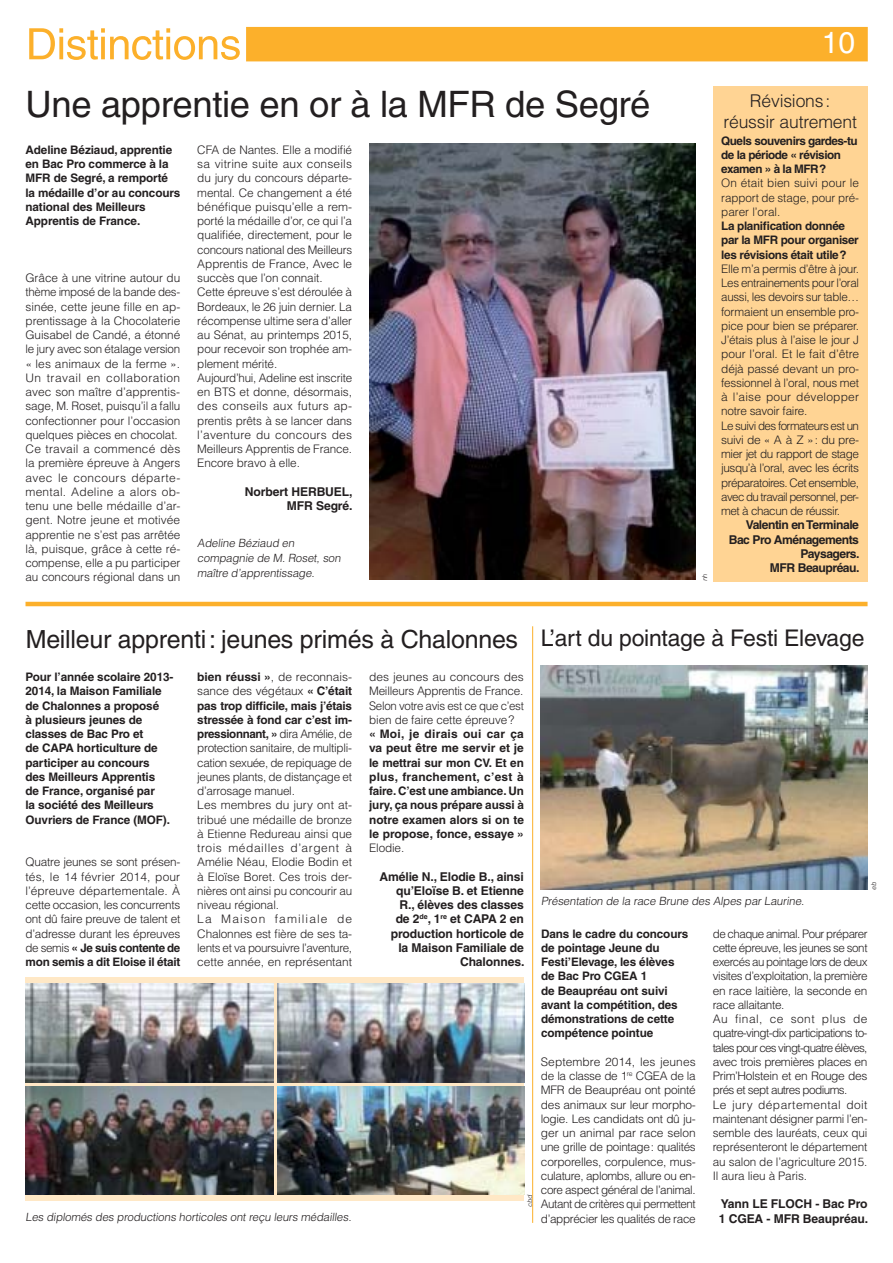
<style>
.page{position:relative;width:893px;height:1263px;background:#fff}
.page>*{position:absolute;margin:0;border:0;box-sizing:border-box;transform-origin:0 0}
.t1{font:condensed 43.2px "Helvetica";letter-spacing:-.01em;color:#fcb02b;scale:1.22 1}
.t2{font:36.45px "Helvetica";letter-spacing:-.01em;color:#231f20}
.t3{font:30px "Helvetica";color:#fff}
.t4{font:24.9px "Helvetica";letter-spacing:-.01em;color:#231f20}
.t5{font:300 17.55px/21px "Helvetica";letter-spacing:-.01em;color:#231f20;text-align:center}
.t6{font:700 12.15px/14.2px "Helvetica";letter-spacing:-.01em;color:#231f20;text-align:right}
.t7{font:700 12.15px/14.2px "Helvetica";letter-spacing:-.04em;color:#231f20;text-align:right}
.t8{font:300 11.7px/14.2px "Helvetica";letter-spacing:-.01em;color:#231f20;text-align:justify}
.t9{font:700 11.7px/14.2px "Helvetica";letter-spacing:-.01em;color:#231f20}
.t10{font:300 11.7px/14.2px "Helvetica";letter-spacing:-.035em;color:#231f20}
.t11{font:300 11.7px/14.2px "Helvetica";letter-spacing:-.03em;color:#231f20}
.t12{font:700 11.7px/14.2px "Helvetica";letter-spacing:-.03em;color:#231f20}
.t13{font:700 11.7px/14.2px "Helvetica";letter-spacing:-.04em;color:#231f20}
.t14{font:300 11.4px/15.1px "Helvetica";color:#231f20}
.t15{font:300 6.75px "Helvetica";color:#231f20}
.s1{font-size:22.95px}
.s2{font-weight:700}
</style>
<div class="page">
<div style="left:26px;top:27px;width:842px;height:34px;background:#fcb02b"></div>
<div style="left:21px;top:25px;width:225px;height:39px;background:#fff"></div>
<hr style="left:26px;top:602px;width:841px;height:4px;background:#fcb02b">
<img style="left:369px;top:144px;width:327px;height:435px">
<svg style="left:26px;top:977px;width:498px;height:224px;background:#e9d8bd"></svg>
<img style="left:541px;top:666px;width:326px;height:223px">
<hr style="left:532px;top:626px;width:1px;height:597px;background:#fcb02b">
<div style="left:713px;top:86px;width:154px;height:495px;background:#ffd494"></div>
<img style="left:26px;top:984px;width:247px;height:98px">
<img style="left:278px;top:1087px;width:246px;height:108px">
<img style="left:26px;top:1086px;width:247px;height:109px">
<img style="left:278px;top:984px;width:246px;height:98px">
<h1 class="t1" style="left:26px;top:28px;width:178px">Distinctions</h1>
<h2 class="t2" style="left:26px;top:91px;width:626px">Une apprentie en or à la MFR de Segré</h2>
<p class="t9" style="left:26px;top:144px;width:156px">Adeline Béziaud, apprentie en Bac Pro commerce à la<br>MFR de Segré, a remporté la médaille d’or au concours national des Meilleurs<br>Apprentis de France.</p>
<p class="t8" style="left:26px;top:272px;width:156px;text-align:left">Grâce à une vitrine autour du thème imposé de la bande des&shy;sinée, cette jeune fille en ap&shy;prentissage à la Chocolaterie<br>Guisabel de Candé, a étonné le jury avec son étalage version « les animaux de la ferme ».<br>Un travail en collaboration avec son maître d’apprentis&shy;sage, M. Roset, puisqu’il a fallu confectionner pour l’occasion quelques pièces en chocolat.<br>Ce travail a commencé dès la première épreuve à Angers avec le concours départe&shy;mental. Adeline a alors ob&shy;tenu une belle médaille d’ar&shy;gent. Notre jeune et motivée apprentie ne s’est pas arrêtée là, puisque, grâce à cette ré&shy;compense, elle a pu participer au concours régional dans un</p>
<p class="t8" style="left:197px;top:144px;width:156px;text-align:left">CFA de Nantes. Elle a modifié sa vitrine suite aux conseils du jury du concours départe&shy;mental. Ce changement a été bénéfique puisqu’elle a rem&shy;porté la médaille d’or, ce qui l’a qualifiée, directement, pour le concours national des Meilleurs<br>Apprentis de France, Avec le succès que l’on connait.<br>Cette épreuve s’est déroulée à<br>Bordeaux, le 26 juin dernier. La récompense ultime sera d’aller au Sénat, au printemps 2015, pour recevoir son trophée am&shy;plement mérité.<br>Aujourd’hui, Adeline est inscrite en BTS et donne, désormais, des conseils aux futurs ap&shy;prentis prêts à se lancer dans l’aventure du concours des<br>Meilleurs Apprentis de France.<br>Encore bravo à elle.</p>
<p class="t6" style="left:245px;top:486px;width:109px">Norbert HERBUEL,<br>MFR Segré.</p>
<p class="t14" style="left:197px;top:536px;width:146px">Adeline Béziaud en compagnie de M. Roset, son maître d’apprentissage.</p>
<h3 class="t3" style="left:822px;top:31px;width:35px">10</h3>
<p class="t15" style="left:702px;top:581px;width:9px;rotate:-90deg">nh</p>
<h3 class="t5" style="left:723px;top:92px;width:135px">Révisions : réussir autrement</h3>
<p class="t13" style="left:721px;top:134px;width:138px">Quels souvenirs gardes-tu de la période « révision examen » à la MFR ?</p>
<p class="t8" style="left:721px;top:177px;width:139px">On était bien suivi pour le rapport de stage, pour pré&shy;parer l’oral.</p>
<p class="t12" style="left:721px;top:220px;width:139px">La planification donnée par la MFR pour organiser les révisions était utile ?</p>
<p class="t11" style="left:721px;top:263px;width:139px">Elle m’a permis d’être à jour.<br>Les entrainements pour l’oral aussi, les devoirs sur table… formaient un ensemble pro&shy;pice pour bien se préparer.<br>J’étais plus à l’aise le jour J pour l’oral. Et le fait d’être déjà passé devant un pro&shy;fessionnel à l’oral, nous met à l’aise pour développer notre savoir faire.<br>Le suivi des formateurs est un suivi de « A à Z » : du pre&shy;mier jet du rapport de stage jusqu’à l’oral, avec les écrits préparatoires. Cet ensemble, avec du travail personnel, per&shy;met à chacun de réussir.</p>
<p class="t7" style="left:729px;top:519px;width:132px">Valentin en Terminale<br>Bac Pro Aménagements<br>Paysagers.<br>MFR Beaupréau.</p>
<h3 class="t4" style="left:26px;top:630px;width:840px">Meilleur apprenti : jeunes primés à Chalonnes <span class="s1">L’art du pointage à Festi Elevage</span></h3>
<p class="t9" style="left:26px;top:671px;width:149px">Pour l’année scolaire 2013-<br>2014, la Maison Familiale de Chalonnes a proposé<br>à plusieurs jeunes de classes de Bac Pro et<br>de CAPA horticulture de participer au concours<br>des Meilleurs Apprentis<br>de France, organisé par<br>la société des Meilleurs<br>Ouvriers de France (MOF).</p>
<p class="t8" style="left:26px;top:856px;width:156px">Quatre jeunes se sont présen&shy;tés, le 14 février 2014, pour l’épreuve départementale. À cette occasion, les concurrents ont dû faire preuve de talent et d’adresse durant les épreuves de semis <span class="s2">« Je suis contente de mon semis a dit Eloise il était</span></p>
<p class="t8" style="left:197px;top:671px;width:156px;text-align:left"><span class="s2">bien réussi »</span>, de reconnais&shy;sance des végétaux <span class="s2">« C’était pas trop difficile, mais j’étais stressée à fond car c’est im&shy;pressionnant, »</span> dira Amélie, de protection sanitaire, de multipli&shy;cation sexuée, de repiquage de jeunes plants, de distançage et d’arrosage manuel.<br>Les membres du jury ont at&shy;tribué une médaille de bronze à Etienne Redureau ainsi que trois médailles d’argent à<br>Amélie Néau, Elodie Bodin et à Eloïse Boret. Ces trois der&shy;nières ont ainsi pu concourir au niveau régional.<br>La Maison familiale de<br>Chalonnes est fière de ses ta&shy;lents et va poursuivre l’aventure, cette année, en représentant</p>
<p class="t8" style="left:369px;top:671px;width:156px">des jeunes au concours des Meilleurs Apprentis de France.<br>Selon votre avis est ce que c’est bien de faire cette épreuve ?</p>
<p class="t9" style="left:369px;top:728px;width:156px;text-align:justify">« Moi, je dirais oui car ça va peut être me servir et je le mettrai sur mon CV. Et en plus, franchement, c’est à faire. C’est une ambiance. Un jury, ça nous prépare aussi à notre examen alors si on te le propose, fonce, essaye »</p>
<p class="t8" style="left:369px;top:842px;width:37px">Elodie.</p>
<p class="t6" style="left:379px;top:870px;width:146px">Amélie N., Elodie B., ainsi qu’Eloïse B. et Etienne<br>R., élèves des classes<br>de 2<sup>de</sup>, 1<sup>re</sup> et CAPA 2 en production horticole de la Maison Familiale de<br>Chalonnes.</p>
<p class="t15" style="left:527px;top:1207px;width:13px;rotate:-90deg">cbd</p>
<p class="t14" style="left:26px;top:1210px;width:329px">Les diplomés des productions horticoles ont reçu leurs médailles.</p>
<p class="t14" style="left:541px;top:894px;width:266px">Présentation de la race Brune des Alpes par Laurine.</p>
<p class="t15" style="left:871px;top:890px;width:9px;rotate:-90deg">eb</p>
<p class="t9" style="left:541px;top:927px;width:149px">Dans le cadre du concours de pointage Jeune du<br>Festi’Elevage, les élèves de Bac Pro CGEA 1<br>de Beaupréau ont suivi avant la compétition, des démonstrations de cette compétence pointue</p>
<p class="t8" style="left:541px;top:1056px;width:156px">Septembre 2014, les jeunes de la classe de 1<sup>re</sup> CGEA de la MFR de Beaupréau ont pointé des animaux sur leur morpho&shy;logie. Les candidats ont dû ju&shy;ger un animal par race selon une grille de pointage : qualités corporelles, corpulence, mus&shy;culature, aplombs, allure ou en&shy;core aspect général de l’animal.<br>Autant de critères qui permettent d’apprécier les qualités de race</p>
<p class="t10" style="left:713px;top:927px;width:156px">de chaque animal. Pour préparer cette épreuve, les jeunes se sont exercés au pointage lors de deux visites d’exploitation, la première en race laitière, la seconde en race allaitante.<br>Au final, ce sont plus de quatre-vingt-dix participations to&shy;tales pour ces vingt-quatre élèves, avec trois premières places en<br>Prim’Holstein et en Rouge des prés et sept autres podiums.<br>Le jury départemental doit maintenant désigner parmi l’en&shy;semble des lauréats, ceux qui représenteront le département au salon de l’agriculture 2015.<br>Il aura lieu à Paris.</p>
<p class="t6" style="left:719px;top:1198px;width:151px;text-align:left">Yann LE FLOCH - Bac Pro<br>1 CGEA - MFR Beaupréau.</p>
</div>
